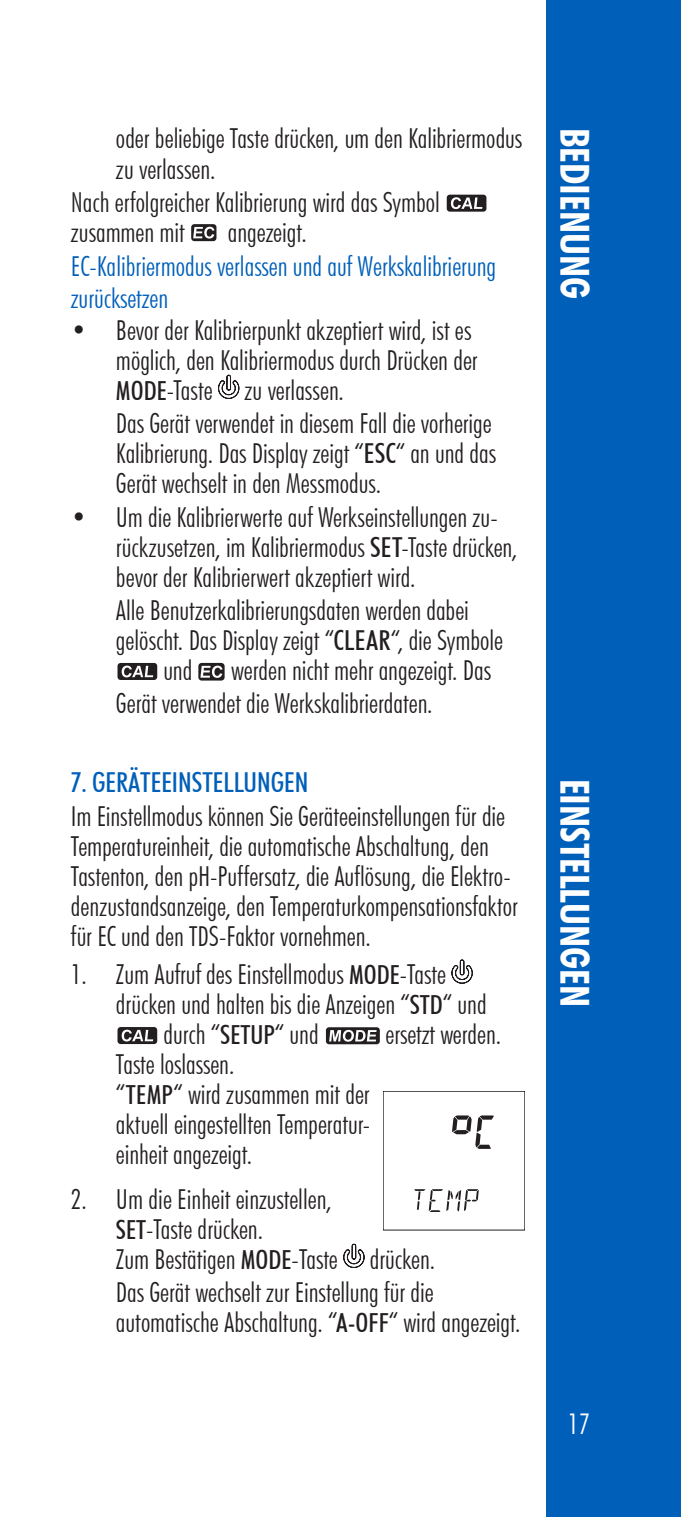
<style>
.page{position:relative;width:681px;height:1517px;background:#fff}
.page>*{position:absolute;margin:0;border:0;box-sizing:border-box;transform-origin:0 0}
.t1{font:700 condensed 40px "Futura BT";color:#fff}
.t2{font:300 condensed 28.5px "Futura BT";color:#fff}
.t3{font:300 condensed 27.5px/30px "Futura BT";color:#231f20}
.t4{font:300 condensed 27.5px/32px "Futura BT";color:#005fb9}
.t5{font:500 condensed 27.5px "Futura BT";color:#005fb9}
.s1{font-weight:500;font-size:26.25px}
.s2{font-weight:500}
</style>
<div class="page">
<div style="left:546px;top:0;width:134px;height:1517px;background:#005fb9"></div>
<div style="left:446px;top:195px;width:40px;height:17px;background:#231f20;border-radius:3px"></div>
<svg style="left:450px;top:197px;width:32px;height:12px"></svg>
<svg style="left:191px;top:224px;width:25px;height:17px"></svg>
<svg style="left:193px;top:227px;width:21px;height:11px"></svg>
<svg style="left:218px;top:375px;width:21px;height:24px"></svg>
<div style="left:117px;top:663px;width:40px;height:17px;background:#231f20;border-radius:3px"></div>
<svg style="left:121px;top:665px;width:32px;height:12px"></svg>
<div style="left:198px;top:663px;width:26px;height:17px;background:#231f20;border-radius:3px"></div>
<svg style="left:200px;top:665px;width:22px;height:13px"></svg>
<svg style="left:451px;top:959px;width:21px;height:24px"></svg>
<div style="left:117px;top:1027px;width:40px;height:17px;background:#231f20;border-radius:3px"></div>
<svg style="left:121px;top:1029px;width:32px;height:12px"></svg>
<div style="left:326px;top:1027px;width:53px;height:17px;background:#231f20;border-radius:3px"></div>
<svg style="left:329px;top:1030px;width:47px;height:11px"></svg>
<svg style="left:343px;top:1243px;width:21px;height:25px"></svg>
<svg style="left:452px;top:1115px;width:41px;height:34px"></svg>
<svg style="left:414px;top:1189px;width:64px;height:23px"></svg>
<p class="t3" style="left:116px;top:123px;width:407px">oder beliebige Taste drücken, um den Kalibriermodus zu verlassen.</p>
<p class="t3" style="left:71px;top:187px;width:370px">Nach erfolgreicher Kalibrierung wird das Symbol zusammen mit</p>
<p class="t3" style="left:228px;top:217px;width:80px">angezeigt.</p>
<p class="t4" style="left:71px;top:250px;width:426px">EC-Kalibriermodus verlassen und auf Werkskalibrierung zurücksetzen</p>
<p class="t3" style="left:116px;top:315px;width:363px;text-indent:-45px">• Bevor der Kalibrierpunkt akzeptiert wird, ist es möglich, den Kalibriermodus durch Drücken der<br><span class="s1">MODE</span>-Taste zu verlassen.</p>
<p class="t3" style="left:116px;top:408px;width:381px">Das Gerät verwendet in diesem Fall die vorherige<br>Kalibrierung. Das Display zeigt “<span class="s2">ESC</span>“ an und das<br>Gerät wechselt in den Messmodus.</p>
<p class="t3" style="left:116px;top:502px;width:403px;text-indent:-45px">• Um die Kalibrierwerte auf Werkseinstellungen zu&shy;rückzusetzen, im Kalibriermodus <span class="s2">SET</span>-Taste drücken, bevor der Kalibrierwert akzeptiert wird.</p>
<p class="t3" style="left:116px;top:595px;width:354px">Alle Benutzerkalibrierungsdaten werden dabei</p>
<p class="t3" style="left:116px;top:625px;width:388px">gelöscht. Das Display zeigt “<span class="s2">CLEAR</span>“, die Symbole</p>
<p class="t3" style="left:163px;top:655px;width:31px">und</p>
<p class="t3" style="left:116px;top:654px;width:376px;line-height:32.5px;text-indent:115px">werden nicht mehr angezeigt. Das<br>Gerät verwendet die Werkskalibrierdaten.</p>
<p class="t5" style="left:71px;top:765px;width:239px">7. GERÄTEEINSTELLUNGEN</p>
<p class="t3" style="left:71px;top:800px;width:448px">Im Einstellmodus können Sie Geräteeinstellungen für die Temperatureinheit, die automatische Abschaltung, den Tastenton, den pH-Puffersatz, die Auflösung, die Elektro&shy;denzustandsanzeige, den Temperaturkompensationsfaktor für EC und den TDS-Faktor vornehmen.</p>
<p class="t3" style="left:71px;top:959px;width:376px">1. Zum Aufruf des Einstellmodus <span class="s1">MODE</span>-Taste</p>
<p class="t3" style="left:116px;top:989px;width:372px">drücken und halten bis die Anzeigen “<span class="s1">STD</span>“ und</p>
<p class="t3" style="left:163px;top:1019px;width:157px">durch “<span class="s1">SETUP</span>“ und</p>
<p class="t3" style="left:385px;top:1019px;width:117px">ersetzt werden.</p>
<p class="t3" style="left:116px;top:1049px;width:256px">Taste loslassen.<br>“<span class="s1">TEMP</span>“ wird zusammen mit der aktuell eingestellten Temperatur&shy;einheit angezeigt.</p>
<p class="t3" style="left:116px;top:1183px;width:320px;text-indent:-45px">2. Um die Einheit einzustellen,<br><span class="s1">SET</span>-Taste drücken.<br>Zum Bestätigen <span class="s1">MODE</span>-Taste drücken.</p>
<p class="t3" style="left:116px;top:1277px;width:406px">Das Gerät wechselt zur Einstellung für die automatische Abschaltung. “<span class="s1">A-OFF</span>“ wird angezeigt.</p>
<h1 class="t1" style="left:599px;top:128px;width:174px;rotate:90deg">BEDIENUNG</h1>
<h1 class="t1" style="left:599px;top:778px;width:230px;rotate:90deg">EINSTELLUNGEN</h1>
<p class="t2" style="left:567px;top:1406px;width:24px">17</p>
</div>
